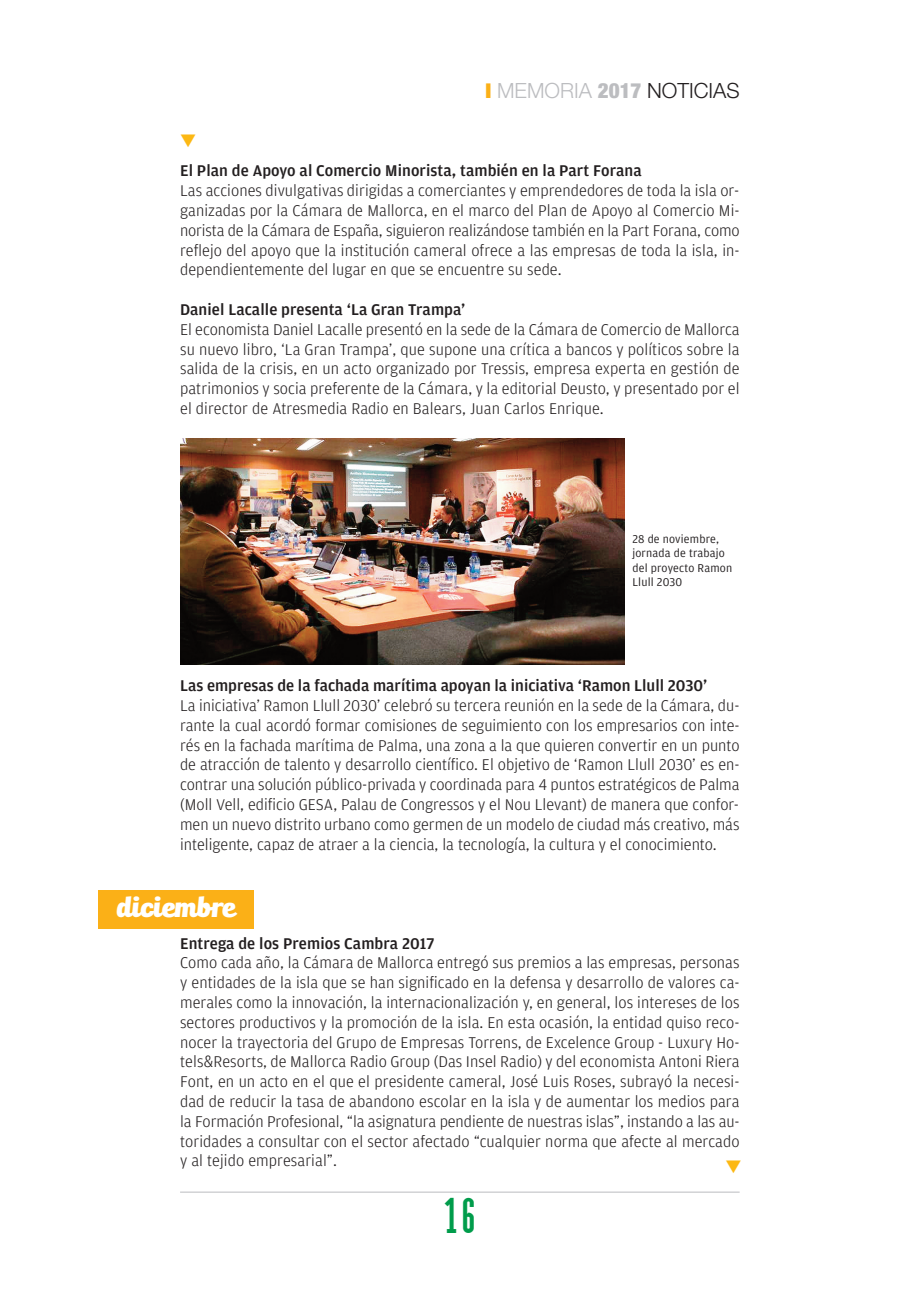
<style>
.page{position:relative;width:920px;height:1290px;background:#fff}
.page>*{position:absolute;margin:0;border:0;box-sizing:border-box;transform-origin:0 0}
.t1{font:300 21px "Helvetica Neue";color:#231f20}
.t2{font:300 16.5px/19.8px "Amplitude";letter-spacing:.005em;color:#231f20;text-align:justify}
.t3{font:500 16.5px "Amplitude";letter-spacing:.005em;color:#231f20}
.t4{font:12px/14.4px "Amplitude";letter-spacing:.015em;color:#231f20}
.s1{color:#fbb017}
.s2{color:#bcbdc0}
.s3{font-family:"Helvetica Neue LT Std";font-weight:900;font-stretch:condensed;color:#bcbdc0}
</style>
<div class="page">
<div style="left:99px;top:891px;width:155px;height:38px;background:#fbb017"></div>
<hr style="left:180px;top:1191px;width:560px;height:2px;background:#d1d2d4">
<img style="left:180px;top:439px;width:444px;height:226px">
<p class="t1" style="left:485px;top:78px;width:256px"><span class="s1">❙</span> <span class="s2">MEMORIA</span> <span class="s3">2017</span> NOTICIAS</p>
<p class="t3" style="left:180px;top:161px;width:463px">El Plan de Apoyo al Comercio Minorista, también en la Part Forana</p>
<p class="t2" style="left:180px;top:180px;width:561px">Las acciones divulgativas dirigidas a comerciantes y emprendedores de toda la isla or&shy;ganizadas por la Cámara de Mallorca, en el marco del Plan de Apoyo al Comercio Mi&shy;norista de la Cámara de España, siguieron realizándose también en la Part Forana, como reflejo del apoyo que la institución cameral ofrece a las empresas de toda la isla, in&shy;dependientemente del lugar en que se encuentre su sede.</p>
<p class="t3" style="left:180px;top:300px;width:287px">Daniel Lacalle presenta ‘La Gran Trampa’</p>
<p class="t2" style="left:180px;top:319px;width:561px">El economista Daniel Lacalle presentó en la sede de la Cámara de Comercio de Mallorca su nuevo libro, ‘La Gran Trampa’, que supone una crítica a bancos y políticos sobre la salida de la crisis, en un acto organizado por Tressis, empresa experta en gestión de patrimonios y socia preferente de la Cámara, y la editorial Deusto, y presentado por el el director de Atresmedia Radio en Balears, Juan Carlos Enrique.</p>
<p class="t4" style="left:632px;top:531px;width:101px">28 de noviembre, jornada de trabajo del proyecto Ramon<br>Llull 2030</p>
<p class="t3" style="left:180px;top:676px;width:529px">Las empresas de la fachada marítima apoyan la iniciativa ‘Ramon Llull 2030’</p>
<p class="t2" style="left:180px;top:695px;width:561px">La iniciativa’ Ramon Llull 2030’ celebró su tercera reunión en la sede de la Cámara, du&shy;rante la cual acordó formar comisiones de seguimiento con los empresarios con inte&shy;rés en la fachada marítima de Palma, una zona a la que quieren convertir en un punto de atracción de talento y desarrollo científico. El objetivo de ‘Ramon Llull 2030’ es en&shy;contrar una solución público-privada y coordinada para 4 puntos estratégicos de Palma (Moll Vell, edificio GESA, Palau de Congressos y el Nou Llevant) de manera que confor&shy;men un nuevo distrito urbano como germen de un modelo de ciudad más creativo, más inteligente, capaz de atraer a la ciencia, la tecnología, la cultura y el conocimiento.</p>
<p class="t3" style="left:180px;top:933px;width:256px">Entrega de los Premios Cambra 2017</p>
<p class="t2" style="left:180px;top:953px;width:561px">Como cada año, la Cámara de Mallorca entregó sus premios a las empresas, personas y entidades de la isla que se han significado en la defensa y desarrollo de valores ca&shy;merales como la innovación, la internacionalización y, en general, los intereses de los sectores productivos y la promoción de la isla. En esta ocasión, la entidad quiso reco&shy;nocer la trayectoria del Grupo de Empresas Torrens, de Excelence Group - Luxury Ho&shy;tels&amp;Resorts, de Mallorca Radio Group (Das Insel Radio) y del economista Antoni Riera Font, en un acto en el que el presidente cameral, José Luis Roses, subrayó la necesi&shy;dad de reducir la tasa de abandono escolar en la isla y de aumentar los medios para la Formación Profesional, “la asignatura pendiente de nuestras islas”, instando a las au&shy;toridades a consultar con el sector afectado “cualquier norma que afecte al mercado y al tejido empresarial”.</p>
</div>
